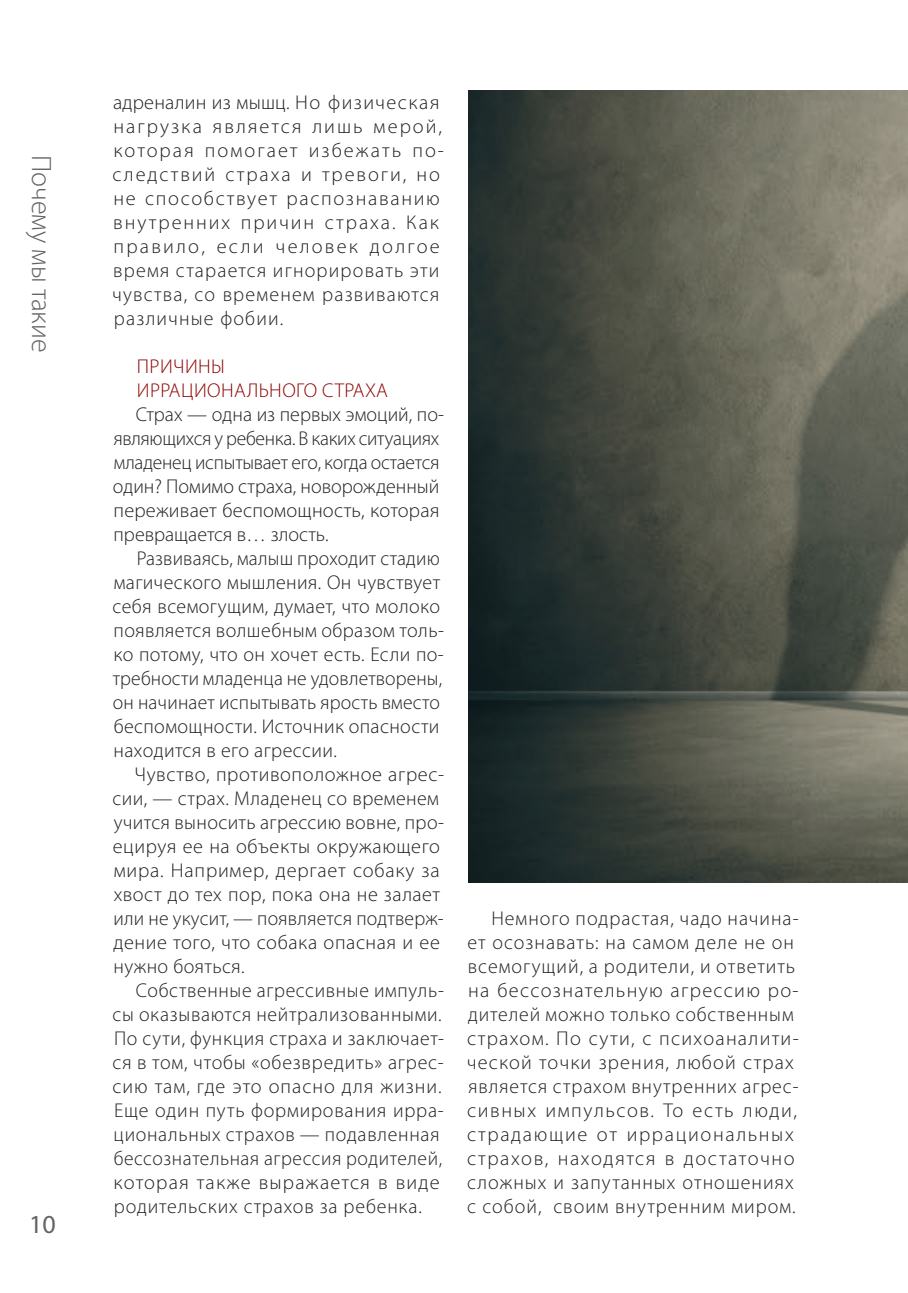
<style>
.page{position:relative;width:908px;height:1293px;background:#fff}
.page>*{position:absolute;margin:0;border:0;box-sizing:border-box;transform-origin:0 0}
.t1{font:300 28px "Myriad Pro";color:#636366}
.t2{font:26px "Myriad Pro";color:#636366}
.t3{font:300 20px/24px "Myriad Pro";letter-spacing:.035em;color:#231f20}
.t4{font:300 20px/24px "Myriad Pro";letter-spacing:.085em;color:#231f20}
.t5{font:300 20px/24px "Myriad Pro";color:#231f20}
.t6{font:300 20px/24px "Myriad Pro";letter-spacing:.02em;color:#8b0202}
</style>
<div class="page">
<img style="left:468px;top:90px;width:439px;height:792px">
<h1 class="t1" style="left:58px;top:155px;width:199px;rotate:90deg">Почему мы такие</h1>
<h2 class="t2" style="left:29px;top:1209px;width:28px">10</h2>
<p class="t4" style="left:112px;top:90px;width:333px">адреналин из мышц. Но физическая нагрузка является лишь мерой, которая помогает избежать по&shy;следствий страха и тревоги, но не способствует распознаванию внутренних причин страха. Как правило, если человек долгое время старается игнорировать эти чувства, со временем развиваются различные фобии.</p>
<p class="t6" style="left:137px;top:354px;width:252px">ПРИЧИНЫ<br>ИРРАЦИОНАЛЬНОГО СТРАХА</p>
<p class="t5" style="left:113px;top:402px;width:332px;text-indent:23px">Страх — одна из первых эмоций, по&shy;являющихся у ребенка. В каких ситуациях младенец испытывает его, когда остается один? Помимо страха, новорожденный переживает беспомощность, которая превращается в… злость.</p>
<p class="t3" style="left:112px;top:546px;width:333px;text-indent:24px">Развиваясь, малыш проходит стадию магического мышления. Он чувствует себя всемогущим, думает, что молоко появляется волшебным образом толь&shy;ко потому, что он хочет есть. Если по&shy;требности младенца не удовлетворены, он начинает испытывать ярость вместо беспомощности. Источник опасности находится в его агрессии.</p>
<p class="t3" style="left:112px;top:762px;width:333px;text-indent:22px">Чувство, противоположное агрес&shy;сии, — страх. Младенец со временем учится выносить агрессию вовне, про&shy;ецируя ее на объекты окружающего мира. Например, дергает собаку за хвост до тех пор, пока она не залает или не укусит, — появляется подтверж&shy;дение того, что собака опасная и ее нужно бояться.</p>
<p class="t3" style="left:112px;top:978px;width:333px;text-indent:23px">Собственные агрессивные импуль&shy;сы оказываются нейтрализованными.<br>По сути, функция страха и заключает&shy;ся в том, чтобы «обезвредить» агрес&shy;сию там, где это опасно для жизни.<br>Еще один путь формирования ирра&shy;циональных страхов — подавленная бессознательная агрессия родителей, которая также выражается в виде родительских страхов за ребенка.</p>
<p class="t3" style="left:466px;top:906px;width:333px;text-indent:24px">Немного подрастая, чадо начина&shy;ет осознавать: на самом деле не он всемогущий, а родители, и ответить на бессознательную агрессию ро&shy;дителей можно только собственным страхом. По сути, с психоаналити&shy;ческой точки зрения, любой страх является страхом внутренних агрес&shy;сивных импульсов. То есть люди, страдающие от иррациональных страхов, находятся в достаточно сложных и запутанных отношениях с собой, своим внутренним миром.</p>
</div>
